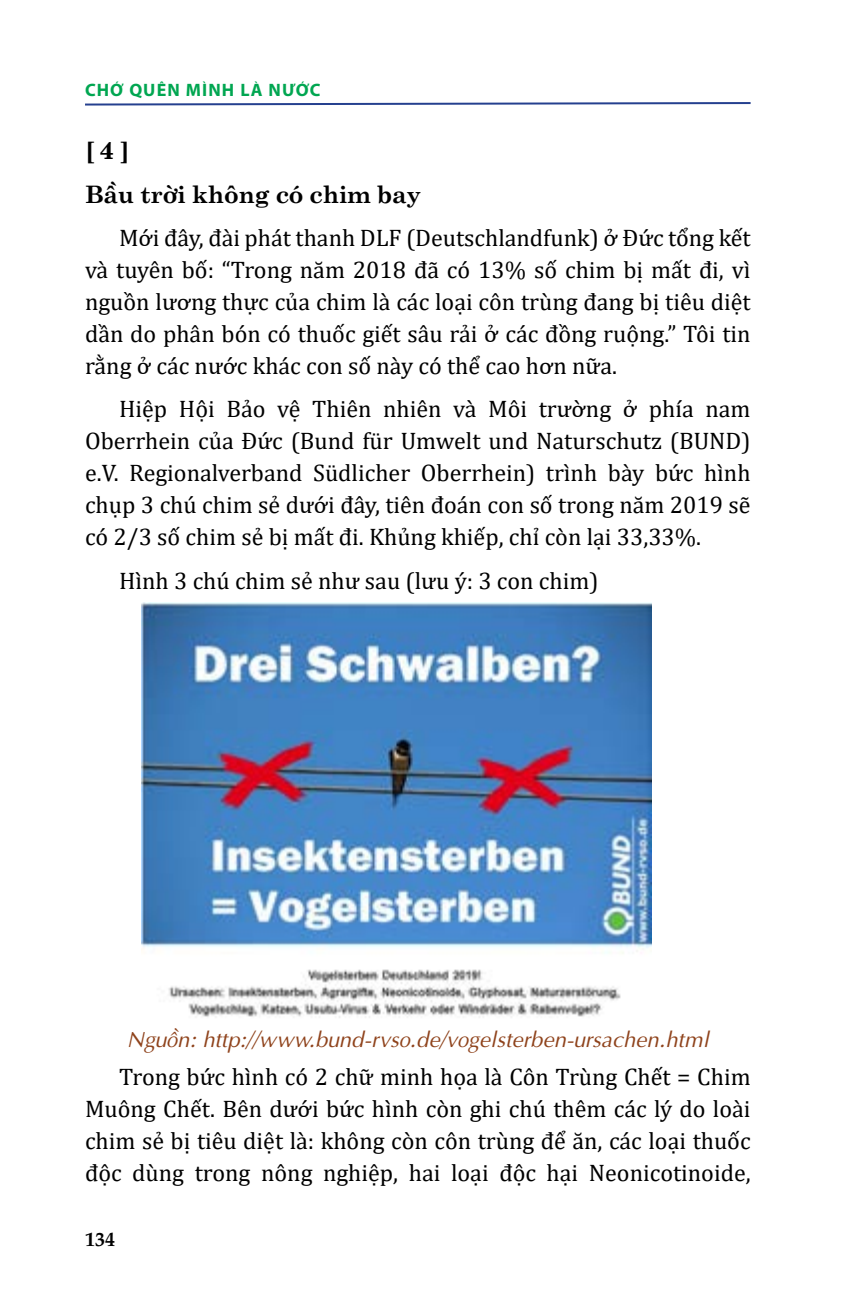
<style>
.page{position:relative;width:864px;height:1296px;background:#fff}
.page>*{position:absolute;margin:0;border:0;box-sizing:border-box;transform-origin:0 0}
.t1{font:24px/32px "Cambria";color:#000;text-align:justify}
.t2{font:700 24px/43.4px "UTM Centur";letter-spacing:-.01em;color:#000}
.t3{font:italic 22px "UTM Aptima";color:#8f431c}
.t4{font:700 20px "LCB Palatino";color:#000}
.t5{font:700 18px "LCB Myriad Pro";letter-spacing:.06em;color:#00a651}
</style>
<div class="page">
<svg style="left:85px;top:102px;width:666px;height:4px"></svg>
<img style="left:142px;top:603px;width:510px;height:415px">
<p class="t5" style="left:85px;top:78px;width:237px">CHỚ QUÊN MÌNH LÀ NƯỚC</p>
<p class="t2" style="left:85px;top:126px;width:338px">[ 4 ]<br>Bầu trời không có chim bay</p>
<p class="t1" style="left:85px;top:222px;width:667px;text-indent:34px">Mới đây, đài phát thanh DLF (Deutschlandfunk) ở Đức tổng kết và tuyên bố: “Trong năm 2018 đã có 13% số chim bị mất đi, vì nguồn lương thực của chim là các loại côn trùng đang bị tiêu diệt dần do phân bón có thuốc giết sâu rải ở các đồng ruộng.” Tôi tin rằng ở các nước khác con số này có thể cao hơn nữa.</p>
<p class="t1" style="left:85px;top:393px;width:667px;text-indent:34px">Hiệp Hội Bảo vệ Thiên nhiên và Môi trường ở phía nam Oberrhein của Đức (Bund für Umwelt und Naturschutz (BUND) e.V. Regionalverband Südlicher Oberrhein) trình bày bức hình chụp 3 chú chim sẻ dưới đây, tiên đoán con số trong năm 2019 sẽ có 2/3 số chim sẻ bị mất đi. Khủng khiếp, chỉ còn lại 33,33%.</p>
<p class="t1" style="left:119px;top:564px;width:481px">Hình 3 chú chim sẻ như sau (lưu ý: 3 con chim)</p>
<p class="t3" style="left:127px;top:1023px;width:584px">Nguồn: http://www.bund-rvso.de/vogelsterben-ursachen.html</p>
<p class="t1" style="left:85px;top:1061px;width:667px;text-indent:34px">Trong bức hình có 2 chữ minh họa là Côn Trùng Chết = Chim Muông Chết. Bên dưới bức hình còn ghi chú thêm các lý do loài chim sẻ bị tiêu diệt là: không còn côn trùng để ăn, các loại thuốc độc dùng trong nông nghiệp, hai loại độc hại Neonicotinoide,</p>
<p class="t4" style="left:85px;top:1226px;width:31px">134</p>
</div>
